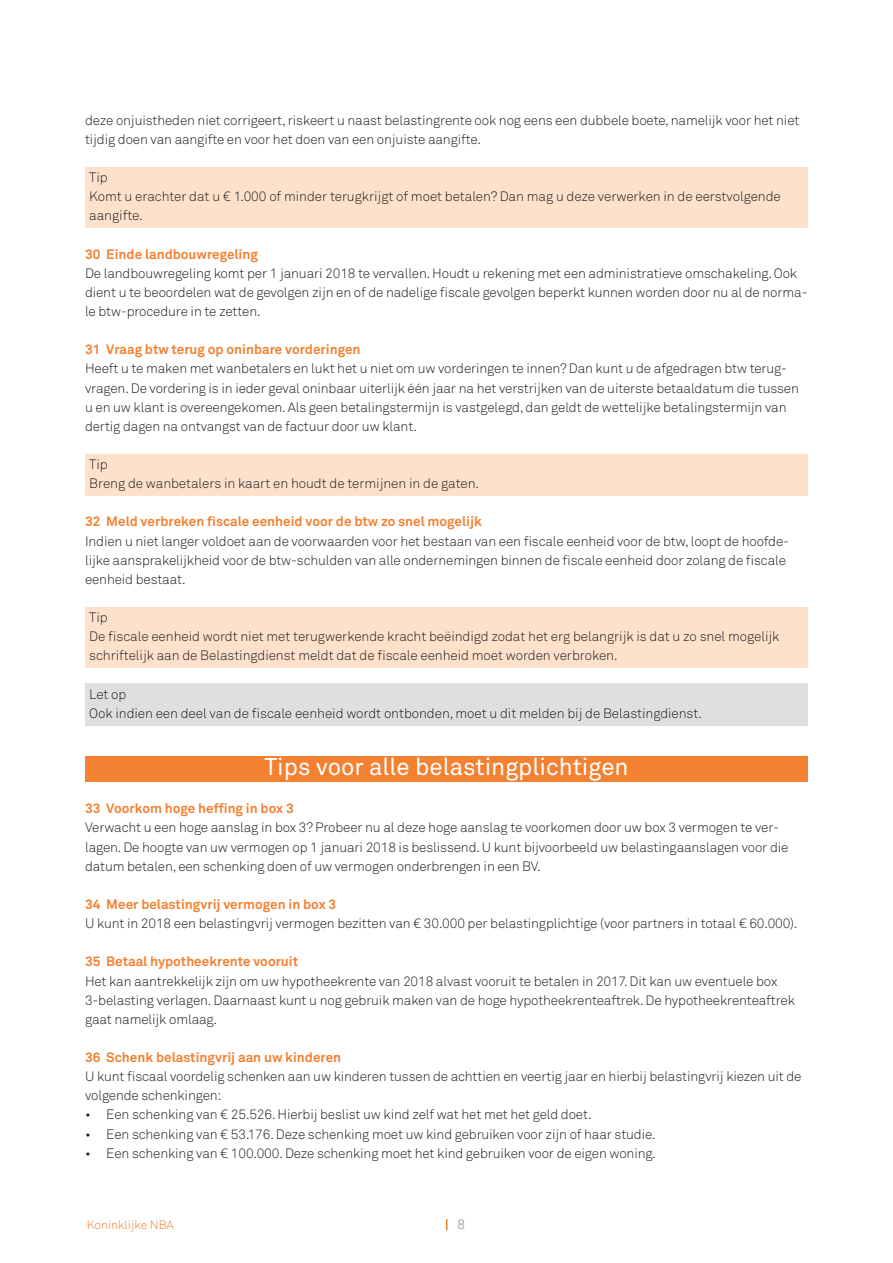
<style>
.page{position:relative;width:893px;height:1263px;background:#fff}
.page>*{position:absolute;margin:0;border:0;box-sizing:border-box;transform-origin:0 0}
.Kop_16_pnt_PMS158_DI{font:24px "Akkurat";color:#fff}
.Bodytekst{font:300 13.5px/19.2px "Akkurat";letter-spacing:-.01em;color:#231f20}
.Bodytekst_Alinea-arc{font:300 13.5px/19.2px "Akkurat";letter-spacing:-.005em;color:#231f20}
.t1{font:700 13.5px "Akkurat";color:#f48031}
.t2{font:300 13.5px "Akkurat";color:#838487}
.t3{font:300 12px "Akkurat";color:#f48031}
</style>
<div class="page">
<div style="left:85px;top:167px;width:723px;height:22px;background:#fee1cb"></div>
<div style="left:85px;top:187px;width:723px;height:41px;background:#fee1cb"></div>
<div style="left:85px;top:454px;width:723px;height:22px;background:#fee1cb"></div>
<div style="left:85px;top:473px;width:723px;height:22px;background:#fee1cb"></div>
<div style="left:85px;top:607px;width:723px;height:22px;background:#fee1cb"></div>
<div style="left:85px;top:626px;width:723px;height:42px;background:#fee1cb"></div>
<div style="left:85px;top:684px;width:723px;height:22px;background:#dfdfdf"></div>
<div style="left:85px;top:703px;width:723px;height:22px;background:#dfdfdf"></div>
<div style="left:85px;top:756px;width:723px;height:26px;background:#f48031"></div>
<p class="Bodytekst" style="left:85px;top:111px;width:716px">deze onjuistheden niet corrigeert, riskeert u naast belastingrente ook nog eens een dubbele boete, namelijk voor het niet tijdig doen van aangifte en voor het doen van een onjuiste aangifte.</p>
<p class="Bodytekst_Alinea-arc" style="left:89px;top:168px;width:20px">Tip</p>
<p class="Bodytekst_Alinea-arc" style="left:89px;top:187px;width:693px">Komt u erachter dat u € 1.000 of minder terugkrijgt of moet betalen? Dan mag u deze verwerken in de eerstvolgende aangifte.</p>
<p class="t1" style="left:85px;top:245px;width:174px">30 Einde landbouwregeling</p>
<p class="Bodytekst" style="left:85px;top:264px;width:724px">De landbouwregeling komt per 1 januari 2018 te vervallen. Houdt u rekening met een administratieve omschakeling. Ook dient u te beoordelen wat de gevolgen zijn en of de nadelige fiscale gevolgen beperkt kunnen worden door nu al de norma&shy;le btw-procedure in te zetten.</p>
<p class="t1" style="left:85px;top:341px;width:277px">31 Vraag btw terug op oninbare vorderingen</p>
<p class="Bodytekst" style="left:85px;top:359px;width:715px">Heeft u te maken met wanbetalers en lukt het u niet om uw vorderingen te innen? Dan kunt u de afgedragen btw terug&shy;vragen. De vordering is in ieder geval oninbaar uiterlijk één jaar na het verstrijken van de uiterste betaaldatum die tussen u en uw klant is overeengekomen. Als geen betalingstermijn is vastgelegd, dan geldt de wettelijke betalingstermijn van dertig dagen na ontvangst van de factuur door uw klant.</p>
<p class="Bodytekst_Alinea-arc" style="left:89px;top:455px;width:20px">Tip</p>
<p class="Bodytekst_Alinea-arc" style="left:89px;top:474px;width:391px">Breng de wanbetalers in kaart en houdt de termijnen in de gaten.</p>
<p class="t1" style="left:85px;top:513px;width:398px">32 Meld verbreken fiscale eenheid voor de btw zo snel mogelijk</p>
<p class="Bodytekst" style="left:85px;top:531px;width:705px">Indien u niet langer voldoet aan de voorwaarden voor het bestaan van een fiscale eenheid voor de btw, loopt de hoofde&shy;lijke aansprakelijkheid voor de btw-schulden van alle ondernemingen binnen de fiscale eenheid door zolang de fiscale eenheid bestaat.</p>
<p class="Bodytekst_Alinea-arc" style="left:89px;top:608px;width:20px">Tip</p>
<p class="Bodytekst_Alinea-arc" style="left:89px;top:627px;width:692px">De fiscale eenheid wordt niet met terugwerkende kracht beëindigd zodat het erg belangrijk is dat u zo snel mogelijk schriftelijk aan de Belastingdienst meldt dat de fiscale eenheid moet worden verbroken.</p>
<p class="Bodytekst_Alinea-arc" style="left:89px;top:684px;width:39px">Let op</p>
<p class="Bodytekst_Alinea-arc" style="left:89px;top:704px;width:614px">Ook indien een deel van de fiscale eenheid wordt ontbonden, moet u dit melden bij de Belastingdienst.</p>
<p class="Kop_16_pnt_PMS158_DI" style="left:264px;top:753px;width:366px">Tips voor alle belastingplichtigen</p>
<p class="t1" style="left:85px;top:800px;width:210px">33 Voorkom hoge heffing in box 3</p>
<p class="Bodytekst" style="left:85px;top:818px;width:705px">Verwacht u een hoge aanslag in box 3? Probeer nu al deze hoge aanslag te voorkomen door uw box 3 vermogen te ver&shy;lagen. De hoogte van uw vermogen op 1 januari 2018 is beslissend. U kunt bijvoorbeeld uw belastingaanslagen voor die datum betalen, een schenking doen of uw vermogen onderbrengen in een BV.</p>
<p class="t1" style="left:85px;top:896px;width:253px">34 Meer belastingvrij vermogen in box 3</p>
<p class="Bodytekst" style="left:85px;top:914px;width:714px">U kunt in 2018 een belastingvrij vermogen bezitten van € 30.000 per belastingplichtige (voor partners in totaal € 60.000).</p>
<p class="t1" style="left:85px;top:953px;width:215px">35 Betaal hypotheekrente vooruit</p>
<p class="Bodytekst" style="left:85px;top:971px;width:711px">Het kan aantrekkelijk zijn om uw hypotheekrente van 2018 alvast vooruit te betalen in 2017. Dit kan uw eventuele box<br>3-belasting verlagen. Daarnaast kunt u nog gebruik maken van de hoge hypotheekrenteaftrek. De hypotheekrenteaftrek gaat namelijk omlaag.</p>
<p class="t1" style="left:85px;top:1049px;width:258px">36 Schenk belastingvrij aan uw kinderen</p>
<p class="Bodytekst" style="left:85px;top:1067px;width:718px">U kunt fiscaal voordelig schenken aan uw kinderen tussen de achttien en veertig jaar en hierbij belastingvrij kiezen uit de volgende schenkingen:</p>
<p class="Bodytekst" style="left:85px;top:1105px;width:508px">• Een schenking van € 25.526. Hierbij beslist uw kind zelf wat het met het geld doet.</p>
<p class="Bodytekst" style="left:85px;top:1124px;width:572px">• Een schenking van € 53.176. Deze schenking moet uw kind gebruiken voor zijn of haar studie.</p>
<p class="Bodytekst" style="left:85px;top:1143px;width:572px">• Een schenking van € 100.000. Deze schenking moet het kind gebruiken voor de eigen woning.</p>
<p class="t3" style="left:87px;top:1217px;width:89px">Koninklijke NBA</p>
<p class="t2" style="left:457px;top:1216px;width:9px">8</p>
</div>
